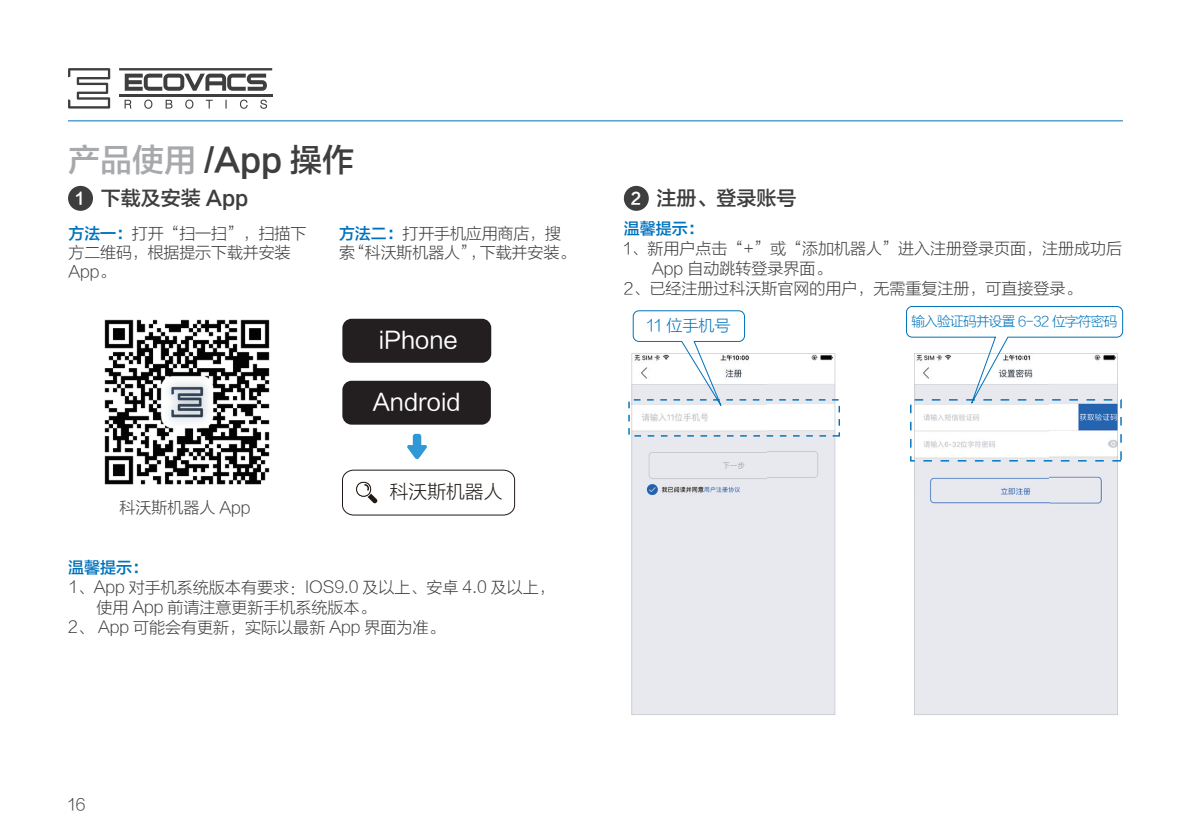
<style>
.page{position:relative;width:1191px;height:840px;background:#fff}
.page>*{position:absolute;margin:0;border:0;box-sizing:border-box;transform-origin:0 0}
.t1{font:32px "FZLTZHK GBK1 0";color:#3e3e3f}
.t2{font:23.2px "FZLTHK GBK1 0";color:#fff}
.t3{font:20px "FZLTZHK GBK1 0";color:#3e3e3f}
.t4{font:18.6px "FZLTXHK GBK1 0";color:#211915}
.t5{font:16px/19.2px "FZLTXHK GBK1 0";color:#3e3e3f}
.t6{font:16px "FZLTXHJW GB1 0";color:#3e3e3f}
.t7{font:16px "FZLTZHK GBK1 0";color:#0072bc}
.t8{font:16px "FZLTXHK GBK1 0";color:#0073bc}
.t9{font:13.6px "FZLTXHK GBK1 0";letter-spacing:-.05em;color:#0073bc}
.s1{color:#a8a9ad}
.s2{font-size:16px;color:#fff}
.s3{font-family:"FZLTZHK GBK1 0";color:#0072bc}
</style>
<div class="page">
<hr style="left:68px;top:120px;width:1055px;height:1px;background:#0072bc">
<svg style="left:68px;top:68px;width:42px;height:40px"></svg>
<svg style="left:125px;top:74px;width:142px;height:17px"></svg>
<hr style="left:119px;top:94px;width:153px;height:2px;background:#3e3e3f">
<hr style="left:119px;top:68px;width:153px;height:2px;background:#3e3e3f">
<svg style="left:125px;top:99px;width:142px;height:10px"></svg>
<div style="left:68px;top:186px;width:25px;height:25px;background:#3e3e3f;border-radius:50%"></div>
<div style="left:624px;top:186px;width:25px;height:25px;background:#3e3e3f;border-radius:50%"></div>
<div style="left:631px;top:436px;width:204px;height:278px;background:#e8e9ef"></div>
<div style="left:914px;top:461px;width:203px;height:253px;background:#e8e9ef"></div>
<svg style="left:628px;top:310px;width:212px;height:126px"></svg>
<svg style="left:906px;top:306px;width:217px;height:155px"></svg>
<img style="left:104px;top:319px;width:166px;height:166px">
<svg style="left:342px;top:469px;width:173px;height:46px"></svg>
<svg style="left:407px;top:433px;width:20px;height:26px"></svg>
<div style="left:342px;top:318px;width:149px;height:44px;background:#231f20;border-radius:9px"></div>
<div style="left:342px;top:380px;width:149px;height:44px;background:#231f20;border-radius:9px"></div>
<h1 class="t1" style="left:68px;top:142px;width:287px"><span class="s1">产品使用</span> /App 操作</h1>
<p class="t3" style="left:75px;top:187px;width:174px"><span class="s2">1</span> 下载及安装 App</p>
<p class="t3" style="left:630px;top:187px;width:167px"><span class="s2">2</span> 注册、登录账号</p>
<p class="t5" style="left:69px;top:224px;width:239px"><span class="s3">方法一：</span>打开“扫一扫”，扫描下方二维码，根据提示下载并安装<br>App。</p>
<p class="t5" style="left:339px;top:224px;width:237px"><span class="s3">方法二：</span>打开手机应用商店，搜索“科沃斯机器人”，下载并安装。</p>
<h2 class="t2" style="left:379px;top:327px;width:80px">iPhone</h2>
<p class="t5" style="left:119px;top:498px;width:133px">科沃斯机器人 App</p>
<h2 class="t2" style="left:373px;top:389px;width:89px">Android</h2>
<p class="t4" style="left:390px;top:481px;width:114px">科沃斯机器人</p>
<p class="t7" style="left:68px;top:558px;width:81px">温馨提示：</p>
<p class="t6" style="left:68px;top:578px;width:488px">1、App 对手机系统版本有要求：IOS9.0 及以上、安卓 4.0 及以上，</p>
<p class="t6" style="left:96px;top:598px;width:281px">使用 App 前请注意更新手机系统版本。</p>
<p class="t6" style="left:68px;top:618px;width:378px">2、 App 可能会有更新，实际以最新 App 界面为准。</p>
<p class="t7" style="left:624px;top:220px;width:81px">温馨提示：</p>
<p class="t5" style="left:624px;top:239px;width:500px">1、新用户点击“+”或“添加机器人”进入注册登录页面，注册成功后</p>
<p class="t5" style="left:652px;top:259px;width:181px">App 自动跳转登录界面。</p>
<p class="t5" style="left:624px;top:279px;width:459px">2、已经注册过科沃斯官网的用户，无需重复注册，可直接登录。</p>
<p class="t8" style="left:647px;top:316px;width:85px">11 位手机号</p>
<p class="t9" style="left:911px;top:313px;width:207px">输入验证码并设置 6-32 位字符密码</p>
<p class="t5" style="left:68px;top:794px;width:19px">16</p>
</div>
